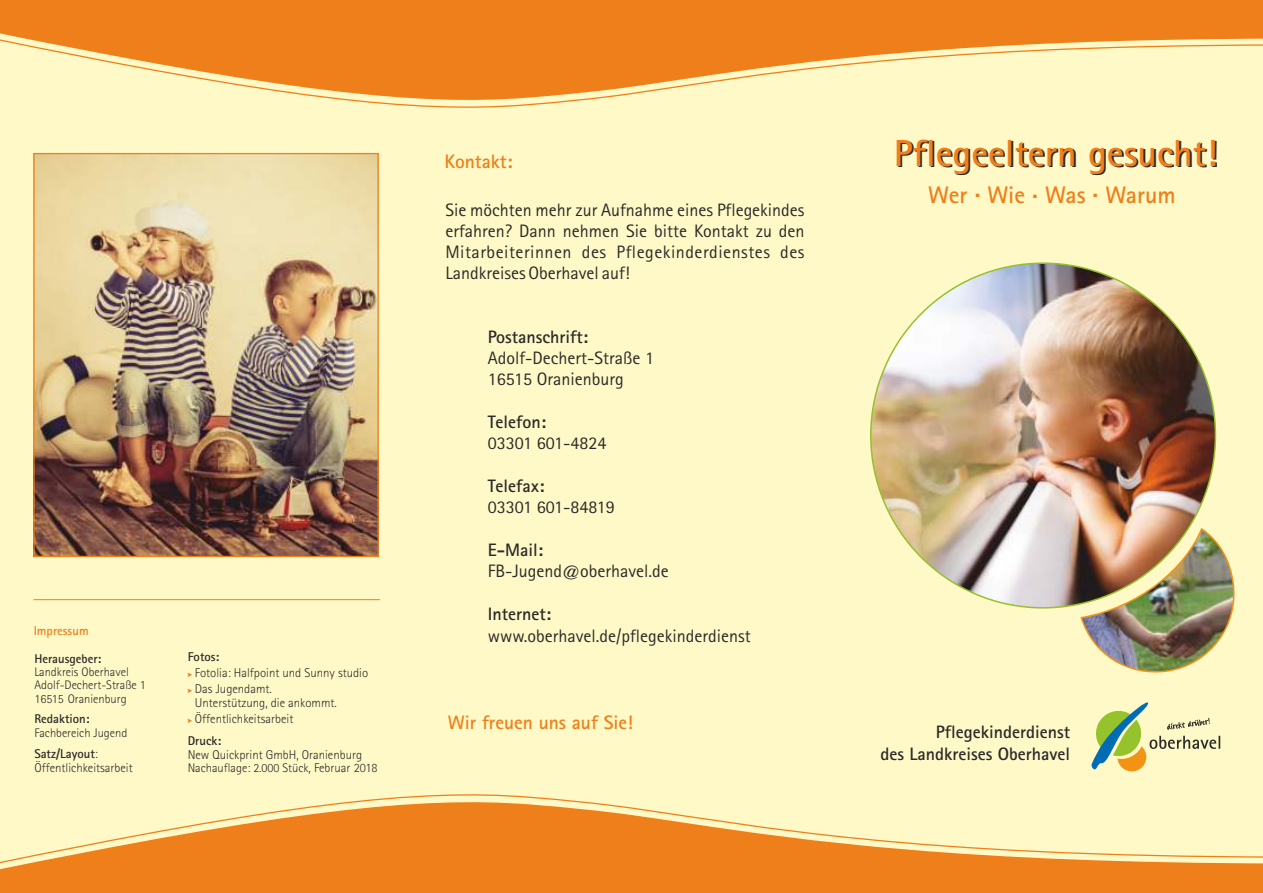
<style>
.page{position:relative;width:1263px;height:893px;background:#fff9c7}
.page>*{position:absolute;margin:0;border:0;box-sizing:border-box;transform-origin:0 0}
.t1{font:700 37.8px "Rotis Sans Serif";color:#2b2a29}
.t2{font:700 24px "Rotis Sans Serif";color:#ef7f1a}
.t3{font:700 19.5px "Rotis Sans Serif";color:#ef7f1a}
.t4{font:18px/21px "Rotis Sans Serif";color:#2b2a29;text-align:justify}
.t5{font:700 18px/22px "Rotis Sans Serif";color:#2b2a29;text-align:right}
.t6{font:300 12.75px/16px "Rotis Sans Serif";color:#2b2a29}
.t7{font:700 12.75px "Rotis Sans Serif";color:#2b2a29}
.t8{font:700 12.75px "Rotis Sans Serif";color:#ef7f1a}
.t9{font:300 12.45px/13.2px "Rotis Sans Serif";color:#2b2a29}
.s1{font-weight:700}
.s2{font-size:12.75px}
</style>
<div class="page">
<div style="left:0;top:0;width:1263px;height:34px;background:#ef7f1a"></div>
<div style="left:0;top:868px;width:1263px;height:25px;background:#ef7f1a"></div>
<svg style="left:1091px;top:702px;width:129px;height:69px"></svg>
<img style="left:871px;top:263px;width:344px;height:345px;border-radius:50%">
<svg style="left:0;top:34px;width:1263px;height:74px"></svg>
<svg style="left:0;top:794px;width:1263px;height:74px"></svg>
<img style="left:1079px;top:527px;width:156px;height:146px">
<img style="left:35px;top:155px;width:342px;height:400px">
<div style="left:33px;top:153px;width:346px;height:404px;border:1px solid #ef7f1a"></div>
<hr style="left:34px;top:599px;width:346px;height:1px;background:#ef7f1a">
<p class="t8" style="left:34px;top:625px;width:56px">Impressum</p>
<p class="t7" style="left:34px;top:654px;width:69px">Herausgeber:</p>
<p class="t9" style="left:34px;top:666px;width:113px">Landkreis Oberhavel<br>Adolf-Dechert-Straße 1<br>16515 Oranienburg</p>
<p class="t7" style="left:34px;top:714px;width:57px">Redaktion:</p>
<p class="t9" style="left:34px;top:727px;width:95px">Fachbereich Jugend</p>
<p class="t6" style="left:34px;top:748px;width:100px;line-height:13.4px"><span class="s1">Satz/Layout</span>:<br>Öffentlichkeitsarbeit</p>
<p class="t7" style="left:188px;top:651px;width:33px">Fotos:</p>
<p class="t6" style="left:195px;top:666px;width:175px">Fotolia: Halfpoint und Sunny studio<br>Das Jugendamt.</p>
<p class="t6" style="left:195px;top:695px;width:143px">Unterstützung, die ankommt.<br>Öffentlichkeitsarbeit</p>
<p class="t7" style="left:188px;top:736px;width:35px">Druck:</p>
<p class="t6" style="left:188px;top:747px;width:176px">New Quickprint GmbH, Oranienburg</p>
<p class="t9" style="left:188px;top:762px;width:192px">Nachauflage: 2.000 Stück<span class="s2">, Februar 2018</span></p>
<p class="t3" style="left:445px;top:153px;width:69px">Kontakt:</p>
<p class="t4" style="left:445px;top:201px;width:361px">Sie möchten mehr zur Aufnahme eines Pflegekindes erfahren? Dann nehmen Sie bitte Kontakt zu den Mitarbeiterinnen des Pflegekinderdienstes des Landkreises Oberhavel auf!</p>
<p class="t5" style="left:488px;top:327px;width:102px">Postanschrift:</p>
<p class="t4" style="left:488px;top:349px;width:168px">Adolf-Dechert-Straße 1<br>16515 Oranienburg</p>
<p class="t5" style="left:488px;top:413px;width:60px">Telefon:</p>
<p class="t4" style="left:488px;top:434px;width:120px">03301 601-4824</p>
<p class="t5" style="left:488px;top:477px;width:58px">Telefax:</p>
<p class="t4" style="left:488px;top:498px;width:128px">03301 601-84819</p>
<p class="t5" style="left:488px;top:541px;width:57px">E-Mail:</p>
<p class="t4" style="left:488px;top:562px;width:182px">FB-Jugend@oberhavel.de</p>
<p class="t5" style="left:488px;top:605px;width:65px">Internet:</p>
<p class="t4" style="left:488px;top:626px;width:264px">www.oberhavel.de/pflegekinderdienst</p>
<p class="t3" style="left:448px;top:715px;width:187px">Wir freuen uns auf Sie!</p>
<h1 class="t1" style="left:896px;top:138px;width:325px">Pflegeeltern gesucht!</h1>
<h2 class="t2" style="left:928px;top:180px;width:111px">W. .</h2>
<h2 class="t2" style="left:1093px;top:179px;width:7px">.</h2>
<h2 class="t2" style="left:949px;top:185px;width:228px">er Wie Was Warum</h2>
<p class="t5" style="left:880px;top:722px;width:191px">Pflegekinderdienst<br>des Landkreises Oberhavel</p>
</div>
